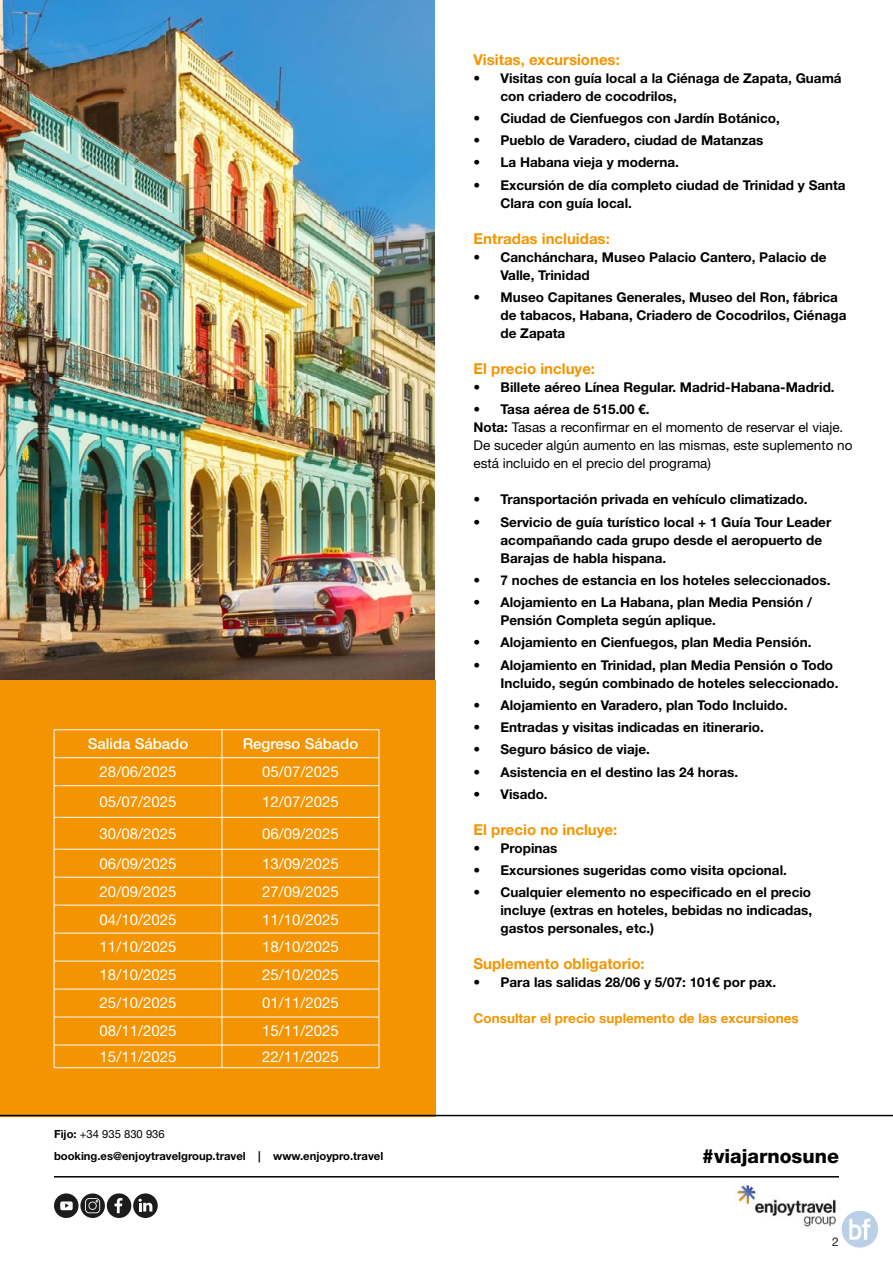
<style>
.page{position:relative;width:893px;height:1263px;background:#fff}
.page>*{position:absolute;margin:0;border:0;box-sizing:border-box;transform-origin:0 0}
.t1{font:800 19.5px "Helvetica Neue LT Std";color:#000}
.t2{font:15px "Helvetica Neue LT Std";color:#fff}
.t3{font:700 15px "Helvetica Neue LT Std";color:#f39400}
.t4{font:500 15px "Helvetica Neue LT Std";color:#fff}
.t5{font:700 13.5px/18px "Helvetica Neue LT Std";color:#000}
.t6{font:13.5px/18px "Helvetica Neue LT Std";color:#000}
.t7{font:700 13.5px "Helvetica Neue LT Std";color:#f39400}
.t8{font:12px "Helvetica Neue LT Std";color:#000}
.t9{font:700 11.25px/22px "Helvetica Neue LT Std";color:#000}
.s1{font-weight:400}
.s2{font-weight:700}
</style>
<div class="page">
<img style="left:0;top:0;width:436px;height:680px">
<div style="left:0;top:680px;width:436px;height:436px;background:#f39400"></div>
<hr style="left:54px;top:729px;width:168px;height:1px;background:#fff">
<hr style="left:54px;top:757px;width:168px;height:1px;background:#fff">
<svg style="left:54px;top:730px;width:1px;height:55px"></svg>
<hr style="left:54px;top:785px;width:168px;height:1px;background:#fff">
<hr style="left:54px;top:786px;width:1px;height:31px;background:#fff">
<hr style="left:54px;top:817px;width:168px;height:1px;background:#fff">
<hr style="left:54px;top:818px;width:1px;height:31px;background:#fff">
<hr style="left:54px;top:849px;width:168px;height:1px;background:#fff">
<hr style="left:54px;top:877px;width:168px;height:1px;background:#fff">
<hr style="left:54px;top:905px;width:168px;height:1px;background:#fff">
<hr style="left:54px;top:933px;width:168px;height:1px;background:#fff">
<hr style="left:54px;top:961px;width:168px;height:1px;background:#fff">
<hr style="left:54px;top:989px;width:168px;height:1px;background:#fff">
<hr style="left:54px;top:1017px;width:168px;height:1px;background:#fff">
<hr style="left:222px;top:729px;width:157px;height:1px;background:#fff">
<hr style="left:222px;top:757px;width:157px;height:1px;background:#fff">
<svg style="left:222px;top:730px;width:1px;height:55px"></svg>
<svg style="left:379px;top:730px;width:1px;height:55px"></svg>
<hr style="left:222px;top:785px;width:157px;height:1px;background:#fff">
<hr style="left:222px;top:786px;width:1px;height:31px;background:#fff">
<hr style="left:379px;top:786px;width:1px;height:31px;background:#fff">
<hr style="left:222px;top:817px;width:157px;height:1px;background:#fff">
<hr style="left:222px;top:818px;width:1px;height:31px;background:#fff">
<hr style="left:379px;top:818px;width:1px;height:31px;background:#fff">
<hr style="left:222px;top:849px;width:157px;height:1px;background:#fff">
<hr style="left:222px;top:877px;width:157px;height:1px;background:#fff">
<hr style="left:222px;top:905px;width:157px;height:1px;background:#fff">
<hr style="left:222px;top:933px;width:157px;height:1px;background:#fff">
<hr style="left:222px;top:961px;width:157px;height:1px;background:#fff">
<hr style="left:222px;top:989px;width:157px;height:1px;background:#fff">
<hr style="left:222px;top:1017px;width:157px;height:1px;background:#fff">
<hr style="left:54px;top:1045px;width:168px;height:1px;background:#fff">
<svg style="left:54px;top:849px;width:1px;height:218px"></svg>
<hr style="left:222px;top:1045px;width:157px;height:1px;background:#fff">
<svg style="left:222px;top:849px;width:1px;height:218px"></svg>
<svg style="left:379px;top:849px;width:1px;height:218px"></svg>
<hr style="left:54px;top:1067px;width:168px;height:1px;background:#fff">
<hr style="left:222px;top:1067px;width:157px;height:1px;background:#fff">
<img style="left:736px;top:1185px;width:90px;height:42px">
<hr style="left:54px;top:1176px;width:785px;height:1px;background:#000">
<hr style="left:0;top:1115px;width:893px;height:1px;background:#000">
<div style="left:54px;top:1193px;width:25px;height:25px;background:#1c1c1c;border-radius:50%"></div>
<svg style="left:60px;top:1201px;width:13px;height:9px"></svg>
<svg style="left:80px;top:1193px;width:25px;height:25px"></svg>
<div style="left:107px;top:1193px;width:24px;height:25px;background:#1c1c1c;border-radius:50%"></div>
<svg style="left:133px;top:1193px;width:25px;height:25px"></svg>
<svg style="left:115px;top:1198px;width:7px;height:15px"></svg>
<svg style="left:85px;top:1198px;width:15px;height:15px"></svg>
<svg style="left:138px;top:1199px;width:14px;height:12px"></svg>
<img style="left:826px;top:1199px;width:52px;height:49px">
<p class="t4" style="left:88px;top:735px;width:102px">Salida Sábado</p>
<p class="t4" style="left:243px;top:735px;width:117px">Regreso Sábado</p>
<p class="t2" style="left:100px;top:763px;width:78px">28/06/2025</p>
<p class="t2" style="left:262px;top:763px;width:78px">05/07/2025</p>
<p class="t2" style="left:100px;top:792px;width:78px">05/07/2025</p>
<p class="t2" style="left:262px;top:792px;width:78px">12/07/2025</p>
<p class="t2" style="left:100px;top:824px;width:78px">30/08/2025</p>
<p class="t2" style="left:262px;top:824px;width:78px">06/09/2025</p>
<p class="t2" style="left:100px;top:854px;width:78px">06/09/2025</p>
<p class="t2" style="left:262px;top:854px;width:78px">13/09/2025</p>
<p class="t2" style="left:100px;top:882px;width:78px">20/09/2025</p>
<p class="t2" style="left:262px;top:882px;width:78px">27/09/2025</p>
<p class="t2" style="left:100px;top:910px;width:78px">04/10/2025</p>
<p class="t2" style="left:262px;top:910px;width:78px">11/10/2025</p>
<p class="t2" style="left:100px;top:938px;width:78px">11/10/2025</p>
<p class="t2" style="left:262px;top:938px;width:78px">18/10/2025</p>
<p class="t2" style="left:100px;top:966px;width:78px">18/10/2025</p>
<p class="t2" style="left:262px;top:966px;width:78px">25/10/2025</p>
<p class="t2" style="left:100px;top:994px;width:78px">25/10/2025</p>
<p class="t2" style="left:262px;top:994px;width:78px">01/11/2025</p>
<p class="t2" style="left:100px;top:1022px;width:78px">08/11/2025</p>
<p class="t2" style="left:262px;top:1022px;width:78px">15/11/2025</p>
<p class="t2" style="left:100px;top:1047px;width:78px">15/11/2025</p>
<p class="t2" style="left:262px;top:1047px;width:78px">22/11/2025</p>
<p class="t9" style="left:54px;top:1122px;width:331px">Fijo: <span class="s1">+34 935 830 936<br></span>booking.es@enjoytravelgroup.travel | www.enjoypro.travel</p>
<p class="t3" style="left:473px;top:50px;width:148px">Visitas, excursiones:</p>
<p class="t5" style="left:500px;top:69px;width:343px;text-indent:-27px">• Visitas con guía local a la Ciénaga de Zapata, Guamá con criadero de cocodrilos,</p>
<p class="t5" style="left:473px;top:109px;width:308px">• Ciudad de Cienfuegos con Jardín Botánico,</p>
<p class="t5" style="left:473px;top:131px;width:292px">• Pueblo de Varadero, ciudad de Matanzas</p>
<p class="t5" style="left:473px;top:153px;width:207px">• La Habana vieja y moderna.</p>
<p class="t5" style="left:500px;top:176px;width:347px;text-indent:-27px">• Excursión de día completo ciudad de Trinidad y Santa<br>Clara con guía local.</p>
<p class="t3" style="left:473px;top:229px;width:138px">Entradas incluidas:</p>
<p class="t5" style="left:500px;top:248px;width:327px;text-indent:-27px">• Canchánchara, Museo Palacio Cantero, Palacio de<br>Valle, Trinidad</p>
<p class="t5" style="left:500px;top:288px;width:347px;text-indent:-27px">• Museo Capitanes Generales, Museo del Ron, fábrica de tabacos, Habana, Criadero de Cocodrilos, Ciénaga de Zapata</p>
<p class="t3" style="left:473px;top:359px;width:123px">El precio incluye:</p>
<p class="t5" style="left:473px;top:378px;width:363px">• Billete aéreo Línea Regular. Madrid-Habana-Madrid.</p>
<p class="t6" style="left:473px;top:400px;width:380px"><span class="s2">• Tasa aérea de 515.00 €.<br>Nota:</span> Tasas a reconfirmar en el momento de reservar el viaje.<br>De suceder algún aumento en las mismas, este suplemento no está incluido en el precio del programa)</p>
<p class="t5" style="left:473px;top:490px;width:336px">• Transportación privada en vehículo climatizado.</p>
<p class="t5" style="left:500px;top:512px;width:332px;text-indent:-27px">• Servicio de guía turístico local + 1 Guía Tour Leader acompañando cada grupo desde el aeropuerto de<br>Barajas de habla hispana.</p>
<p class="t5" style="left:473px;top:571px;width:358px">• 7 noches de estancia en los hoteles seleccionados.</p>
<p class="t5" style="left:500px;top:593px;width:313px;text-indent:-27px">• Alojamiento en La Habana, plan Media Pensión /<br>Pensión Completa según aplique.</p>
<p class="t5" style="left:473px;top:633px;width:339px">• Alojamiento en Cienfuegos, plan Media Pensión.</p>
<p class="t5" style="left:500px;top:655px;width:339px;text-indent:-27px">• Alojamiento en Trinidad, plan Media Pensión o Todo<br>Incluido, según combinado de hoteles seleccionado.</p>
<p class="t5" style="left:473px;top:696px;width:315px">• Alojamiento en Varadero, plan Todo Incluido.</p>
<p class="t5" style="left:473px;top:718px;width:292px">• Entradas y visitas indicadas en itinerario.</p>
<p class="t5" style="left:473px;top:740px;width:178px">• Seguro básico de viaje.</p>
<p class="t5" style="left:473px;top:762px;width:266px">• Asistencia en el destino las 24 horas.</p>
<p class="t5" style="left:473px;top:785px;width:76px">• Visado.</p>
<p class="t3" style="left:473px;top:820px;width:145px">El precio no incluye:</p>
<p class="t5" style="left:473px;top:839px;width:85px">• Propinas</p>
<p class="t5" style="left:473px;top:861px;width:315px">• Excursiones sugeridas como visita opcional.</p>
<p class="t5" style="left:500px;top:883px;width:313px;text-align:justify;text-indent:-27px">• Cualquier elemento no especificado en el precio incluye (extras en hoteles, bebidas no indicadas, gastos personales, etc.)</p>
<p class="t3" style="left:473px;top:955px;width:173px">Suplemento obligatorio:</p>
<p class="t5" style="left:473px;top:973px;width:304px">• Para las salidas 28/06 y 5/07: 101€ por pax.</p>
<p class="t7" style="left:473px;top:1010px;width:327px">Consultar el precio suplemento de las excursiones</p>
<h1 class="t1" style="left:702px;top:1144px;width:139px">#viajarnosune</h1>
<p class="t8" style="left:832px;top:1234px;width:8px">2</p>
</div>
